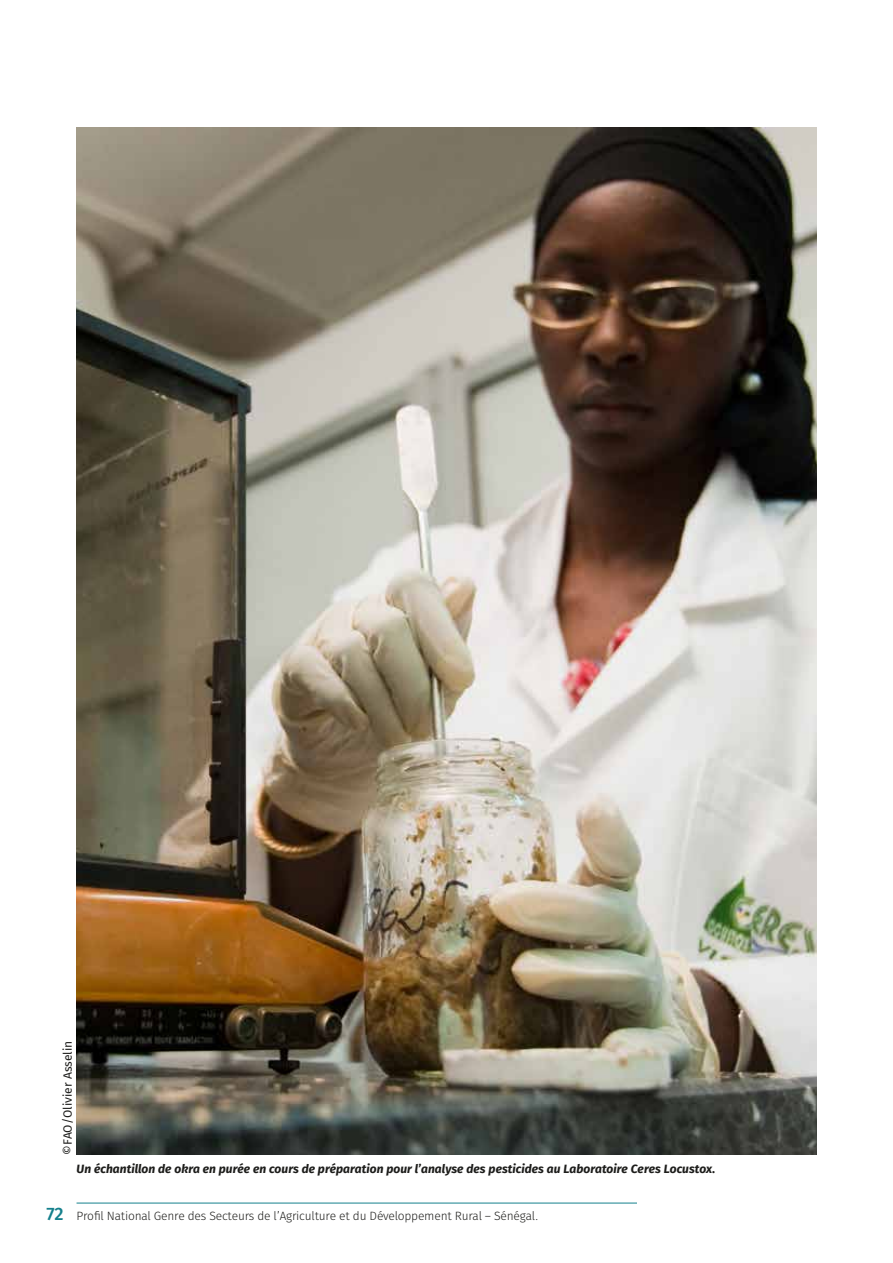
<style>
.page{position:relative;width:893px;height:1263px;background:#fff}
.page>*{position:absolute;margin:0;border:0;box-sizing:border-box;transform-origin:0 0}
.t1{font:italic 700 12px "Fira Sans OT";color:#1d1d1b}
.t2{font:12px "Fira Sans OT Light";letter-spacing:-.015em;color:#1d1d1b}
.t3{font:12px "Fira Sans OT";color:#1d1d1b}
.s1{font-family:"Fira Sans OT Medium";font-size:18px;color:#14808c}
</style>
<div class="page">
<hr style="left:77px;top:1203px;width:560px;height:1px;background:#14808c">
<img style="left:77px;top:128px;width:739px;height:1026px">
<p class="t3" style="left:59px;top:1154px;width:115px;rotate:-90deg">©FAO/Olivier Asselin</p>
<p class="t1" style="left:77px;top:1160px;width:640px">Un échantillon de okra en purée en cours de préparation pour l’analyse des pesticides au Laboratoire Ceres Locustox.</p>
<p class="t2" style="left:46px;top:1208px;width:493px"><span class="s1">72</span> Profil National Genre des Secteurs de l’Agriculture et du Développement Rural – Sénégal.</p>
</div>
